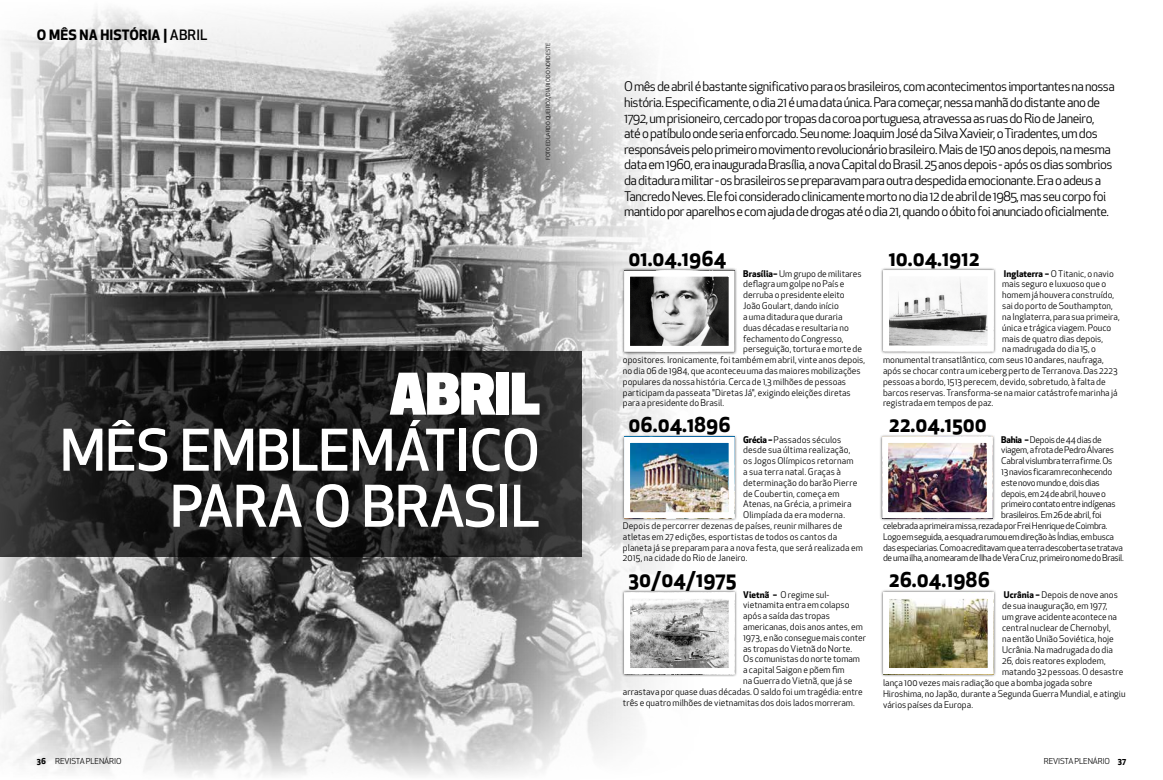
<style>
.page{position:relative;width:1163px;height:780px;background:#fff}
.page>*{position:absolute;margin:0;border:0;box-sizing:border-box;transform-origin:0 0}
.t1{font:500 56px/56px "Apex New";letter-spacing:-.01em;color:#fff;text-align:right}
.t2{font:900 56px "Apex New";letter-spacing:-.01em;color:#fff}
.t3{font:700 20px "Apex New";color:#000}
.t4{font:700 14px "Apex New";letter-spacing:.005em;color:#000}
.t5{font:13px/15.6px "Apex New";letter-spacing:-.04em;color:#000}
.t6{font:9px "Apex New";letter-spacing:.005em;color:#000}
.t7{font:9px "Apex New";letter-spacing:-.025em;color:#000}
.t8{font:9px "Apex New";letter-spacing:-.03em;color:#000}
.t9{font:8px "Apex New";letter-spacing:-.015em;color:#000}
.t10{font:5.5px "Apex New";color:#000}
.s1{font-weight:500}
.s2{font-weight:700}
</style>
<div class="page">
<img style="left:0;top:6px;width:665px;height:770px">
<div style="left:878px;top:434px;width:117px;height:87px;background:#000;opacity:.75"></div>
<img style="left:889px;top:444px;width:96px;height:67px">
<div style="left:882px;top:437px;width:110px;height:81px;border:6px solid #fff"></div>
<div style="left:879px;top:589px;width:117px;height:88px;background:#000;opacity:.75"></div>
<img style="left:889px;top:599px;width:97px;height:68px">
<div style="left:882px;top:592px;width:111px;height:82px;border:6px solid #fff"></div>
<div style="left:879px;top:267px;width:117px;height:88px;background:#000;opacity:.75"></div>
<img style="left:889px;top:277px;width:97px;height:67px">
<div style="left:882px;top:270px;width:111px;height:81px;border:6px solid #fff"></div>
<div style="left:620px;top:589px;width:117px;height:88px;background:#000;opacity:.75"></div>
<img style="left:631px;top:599px;width:96px;height:68px">
<div style="left:624px;top:592px;width:110px;height:82px;border:6px solid #fff"></div>
<div style="left:620px;top:267px;width:117px;height:88px;background:#000;opacity:.75"></div>
<img style="left:631px;top:278px;width:96px;height:67px">
<div style="left:624px;top:271px;width:110px;height:81px;border:6px solid #fff"></div>
<div style="left:620px;top:434px;width:117px;height:87px;background:#000;opacity:.75"></div>
<img style="left:631px;top:444px;width:96px;height:67px">
<div style="left:624px;top:437px;width:110px;height:81px;border:6px solid #fff"></div>
<svg style="left:0;top:351px;width:581px;height:206px;background:#202020"></svg>
<h3 class="t4" style="left:37px;top:25px;width:172px">O MÊS NA HISTÓRIA | <span class="s1">ABRIL</span></h3>
<p class="t10" style="left:544px;top:160px;width:119px;rotate:-90deg">FOTO EDUARDO QUEIROZ/DIÁRIO DO NORDESTE</p>
<h1 class="t2" style="left:390px;top:356px;width:151px">ABRIL</h1>
<h1 class="t1" style="left:60px;top:421px;width:481px">MÊS EMBLEMÁTICO<br>PARA O BRASIL</h1>
<p class="t5" style="left:624px;top:79px;width:492px">O mês de abril é bastante significativo para os brasileiros, com acontecimentos importantes na nossa história. Especificamente, o dia 21 é uma data única. Para começar, nessa manhã do distante ano de 1792, um prisioneiro, cercado por tropas da coroa portuguesa, atravessa as ruas do Rio de Janeiro,<br>até o patíbulo onde seria enforcado. Seu nome: Joaquim José da Silva Xavieir, o Tiradentes, um dos responsáveis pelo primeiro movimento revolucionário brasileiro. Mais de 150 anos depois, na mesma data em 1960, era inaugurada Brasília, a nova Capital do Brasil. 25 anos depois - após os dias sombrios da ditadura militar - os brasileiros se preparavam para outra despedida emocionante. Era o adeus a Tancredo Neves. Ele foi considerado clinicamente morto no dia 12 de abril de 1985, mas seu corpo foi mantido por aparelhos e com ajuda de drogas até o dia 21, quando o óbito foi anunciado oficialmente.</p>
<h2 class="t3" style="left:628px;top:244px;width:99px">01.04.1964</h2>
<p class="t6" style="left:743px;top:268px;width:120px"><span class="s2">Brasília–</span> Um grupo de militares</p>
<p class="t6" style="left:743px;top:278px;width:103px">deflagra um golpe no País e</p>
<p class="t6" style="left:743px;top:289px;width:103px">derruba o presidente eleito</p>
<p class="t6" style="left:743px;top:300px;width:97px">João Goulart, dando início</p>
<p class="t6" style="left:743px;top:311px;width:101px">a uma ditadura que duraria</p>
<p class="t6" style="left:743px;top:322px;width:107px">duas décadas e resultaria no</p>
<p class="t6" style="left:743px;top:332px;width:102px">fechamento do Congresso,</p>
<p class="t6" style="left:743px;top:343px;width:120px">perseguição, tortura e morte de</p>
<p class="t6" style="left:622px;top:354px;width:244px">opositores. Ironicamente, foi também em abril, vinte anos depois,</p>
<p class="t6" style="left:622px;top:365px;width:239px">no dia 06 de 1984, que aconteceu uma das maiores mobilizações</p>
<p class="t6" style="left:622px;top:376px;width:225px">populares da nossa história. Cerca de 1,3 milhões de pessoas</p>
<p class="t6" style="left:622px;top:386px;width:229px">participam da passeata "Diretas Já", exigindo eleições diretas</p>
<p class="t6" style="left:622px;top:397px;width:103px">para a presidente do Brasil.</p>
<h2 class="t3" style="left:628px;top:409px;width:104px">06.04.1896</h2>
<p class="t6" style="left:743px;top:433px;width:100px"><span class="s2">Grécia –</span> Passados séculos</p>
<p class="t6" style="left:743px;top:444px;width:109px">desde sua última realização,</p>
<p class="t6" style="left:743px;top:455px;width:112px">os Jogos Olímpicos retornam</p>
<p class="t6" style="left:743px;top:466px;width:99px">a sua terra natal. Graças à</p>
<p class="t6" style="left:743px;top:477px;width:116px">determinação do barão Pierre</p>
<p class="t6" style="left:743px;top:487px;width:98px">de Coubertin, começa em</p>
<p class="t6" style="left:743px;top:498px;width:110px">Atenas, na Grécia, a primeira</p>
<p class="t6" style="left:743px;top:509px;width:103px">Olimpíada da era moderna.</p>
<p class="t6" style="left:622px;top:520px;width:221px">Depois de percorrer dezenas de países, reunir milhares de</p>
<p class="t6" style="left:622px;top:531px;width:216px">atletas em 27 edições, esportistas de todos os cantos da</p>
<p class="t6" style="left:622px;top:541px;width:241px">planeta já se preparam para a nova festa, que será realizada em</p>
<p class="t6" style="left:622px;top:552px;width:126px">2015, na cidade do Rio de Janeiro.</p>
<h2 class="t3" style="left:628px;top:564px;width:109px">30/04/1975</h2>
<p class="t6" style="left:743px;top:588px;width:88px"><span class="s2">Vietnã –</span> O regime sul-</p>
<p class="t6" style="left:743px;top:599px;width:108px">vietnamita entra em colapso</p>
<p class="t6" style="left:743px;top:610px;width:88px">após a saída das tropas</p>
<p class="t6" style="left:743px;top:621px;width:121px">americanas, dois anos antes, em</p>
<p class="t6" style="left:743px;top:632px;width:124px">1973, e não consegue mais conter</p>
<p class="t6" style="left:743px;top:642px;width:110px">as tropas do Vietnã do Norte.</p>
<p class="t6" style="left:743px;top:653px;width:118px">Os comunistas do norte tomam</p>
<p class="t6" style="left:743px;top:664px;width:103px">a capital Saigon e põem fim</p>
<p class="t6" style="left:743px;top:675px;width:111px">na Guerra do Vietnã, que já se</p>
<p class="t6" style="left:622px;top:686px;width:241px">arrastava por quase duas décadas. O saldo foi um tragédia: entre</p>
<p class="t6" style="left:622px;top:696px;width:233px">três e quatro milhões de vietnamitas dos dois lados morreram.</p>
<h2 class="t3" style="left:888px;top:244px;width:92px">10.04.1912</h2>
<p class="t6" style="left:1003px;top:268px;width:111px"><span class="s2">Inglaterra –</span> O Titanic, o navio</p>
<p class="t6" style="left:1001px;top:278px;width:105px">mais seguro e luxuoso que o</p>
<p class="t6" style="left:1001px;top:289px;width:114px">homem já houvera construído,</p>
<p class="t6" style="left:1001px;top:300px;width:112px">sai do porto de Southampton,</p>
<p class="t6" style="left:1001px;top:311px;width:119px">na Inglaterra, para sua primeira,</p>
<p class="t6" style="left:1001px;top:322px;width:111px">única e trágica viagem. Pouco</p>
<p class="t6" style="left:1001px;top:332px;width:103px">mais de quatro dias depois,</p>
<p class="t6" style="left:1001px;top:343px;width:95px">na madrugada do dia 15, o</p>
<p class="t6" style="left:882px;top:354px;width:222px">monumental transatlântico, com seus 10 andares, naufraga,</p>
<p class="t6" style="left:882px;top:365px;width:236px">após se chocar contra um iceberg perto de Terranova. Das 2223</p>
<p class="t6" style="left:882px;top:376px;width:224px">pessoas a bordo, 1513 perecem, devido, sobretudo, à falta de</p>
<p class="t6" style="left:882px;top:386px;width:236px">barcos reservas. Transforma-se na maior catástrofe marinha já</p>
<p class="t6" style="left:882px;top:397px;width:112px">registrada em tempos de paz.</p>
<h2 class="t3" style="left:888px;top:409px;width:100px">22.04.1500</h2>
<p class="t7" style="left:1001px;top:433px;width:102px"><span class="s2">Bahia –</span> Depois de 44 dias de</p>
<p class="t7" style="left:1001px;top:444px;width:114px">viagem, a frota de Pedro Álvares</p>
<p class="t7" style="left:1001px;top:455px;width:112px">Cabral vislumbra terra firme. Os</p>
<p class="t7" style="left:1001px;top:466px;width:112px">13 navios ficaram reconhecendo</p>
<p class="t7" style="left:1001px;top:477px;width:100px">este novo mundo e, dois dias</p>
<p class="t7" style="left:1001px;top:487px;width:106px">depois, em 24 de abril, houve o</p>
<p class="t7" style="left:1001px;top:498px;width:116px">primeiro contato entre indígenas</p>
<p class="t8" style="left:1001px;top:509px;width:102px">brasileiros. Em 26 de abril, foi</p>
<p class="t8" style="left:882px;top:520px;width:226px">celebrada a primeira missa, rezada por Frei Henrique de Coimbra.</p>
<p class="t7" style="left:882px;top:531px;width:232px">Logo em seguida, a esquadra rumou em direção às Índias, em busca</p>
<p class="t7" style="left:882px;top:541px;width:241px">das especiarias. Como acreditavam que a terra descoberta se tratava</p>
<p class="t7" style="left:882px;top:552px;width:242px">de uma ilha, a nomearam de Ilha de Vera Cruz, primeiro nome do Brasil.</p>
<h2 class="t3" style="left:888px;top:564px;width:103px">26.04.1986</h2>
<p class="t6" style="left:1003px;top:588px;width:115px"><span class="s2">Ucrânia –</span> Depois de nove anos</p>
<p class="t6" style="left:1001px;top:599px;width:107px">de sua inauguração, em 1977,</p>
<p class="t6" style="left:1001px;top:610px;width:116px">um grave acidente acontece na</p>
<p class="t6" style="left:1001px;top:621px;width:110px">central nuclear de Chernobyl,</p>
<p class="t6" style="left:1001px;top:632px;width:113px">na então União Soviética, hoje</p>
<p class="t6" style="left:1001px;top:643px;width:112px">Ucrânia. Na madrugada do dia</p>
<p class="t6" style="left:1001px;top:654px;width:105px">26, dois reatores explodem,</p>
<p class="t6" style="left:1001px;top:665px;width:123px">matando 32 pessoas. O desastre</p>
<p class="t6" style="left:882px;top:676px;width:211px">lança 100 vezes mais radiação que a bomba jogada sobre</p>
<p class="t6" style="left:882px;top:687px;width:244px">Hiroshima, no Japão, durante a Segunda Guerra Mundial, e atingiu</p>
<p class="t6" style="left:882px;top:698px;width:91px">vários países da Europa.</p>
<p class="t9" style="left:37px;top:755px;width:86px"><span class="s2">36</span> REVISTA PLENÁRIO</p>
<p class="t9" style="left:1043px;top:755px;width:84px">REVISTAPLENÁRIO <span class="s2">37</span></p>
</div>
